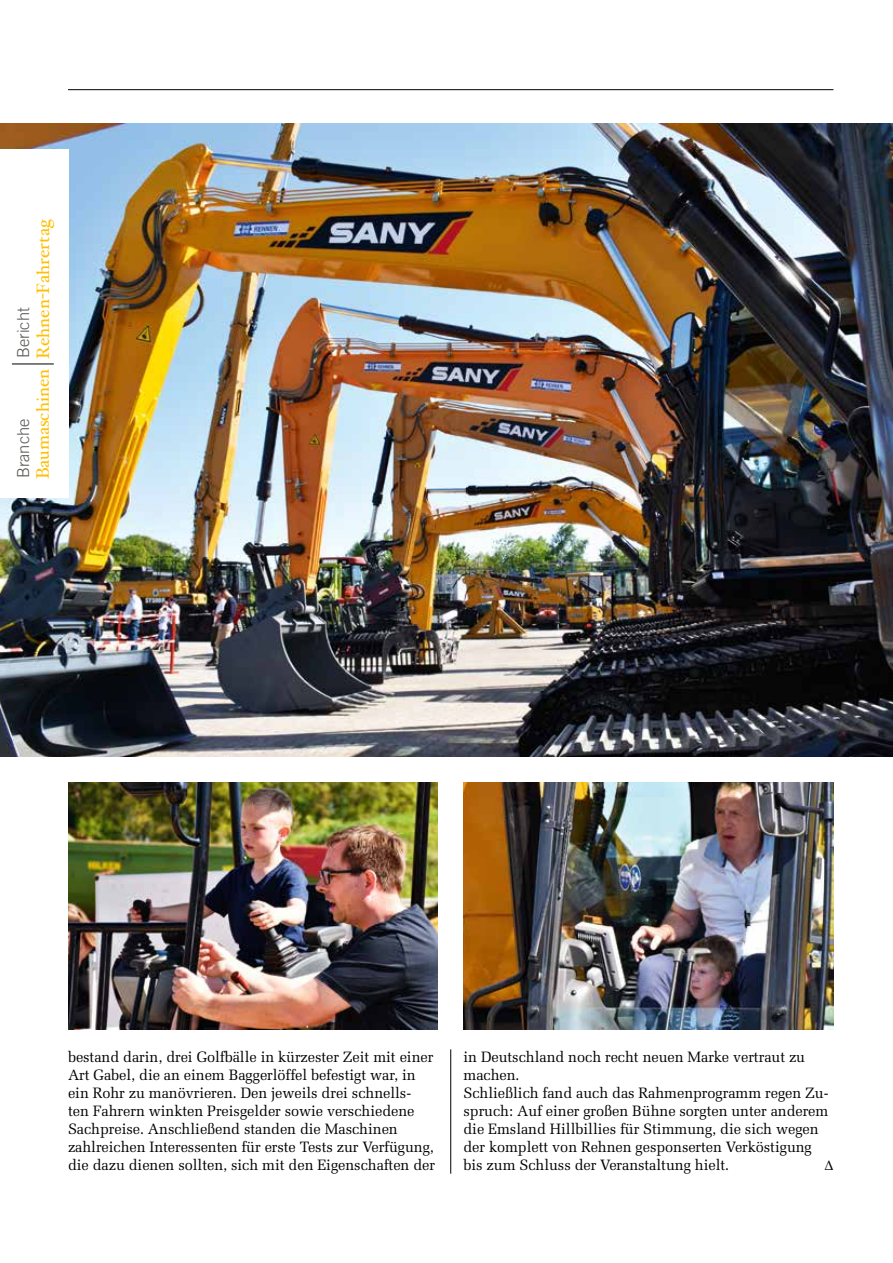
<style>
.page{position:relative;width:893px;height:1263px;background:#fff}
.page>*{position:absolute;margin:0;border:0;box-sizing:border-box;transform-origin:0 0}
.t1{font:18px "Hoefler Text";color:#ffbf00}
.t2{font:300 16.5px "Trade Gothic";color:#595654}
.t3{font:15px/18px "Melior LT Std";letter-spacing:-.005em;color:#000}
</style>
<div class="page">
<hr style="left:68px;top:89px;width:765px;height:1px;background:#000">
<hr style="left:450px;top:1049px;width:1px;height:125px;background:#000">
<img style="left:463px;top:782px;width:370px;height:247px">
<img style="left:0;top:123px;width:893px;height:634px">
<img style="left:68px;top:782px;width:370px;height:247px">
<div style="left:0;top:149px;width:68px;height:348px;background:#fff"></div>
<hr style="left:12px;top:364px;width:42px;height:1px;background:#000">
<p class="t1" style="left:33px;top:359px;width:141px;rotate:-90deg">Rehnen-Fahrertag</p>
<p class="t2" style="left:13px;top:358px;width:52px;rotate:-90deg">Bericht</p>
<p class="t1" style="left:32px;top:479px;width:112px;rotate:-90deg">Baumaschinen</p>
<p class="t2" style="left:13px;top:478px;width:61px;rotate:-90deg">Branche</p>
<p class="t3" style="left:68px;top:1048px;width:369px">bestand darin, drei Golfbälle in kürzester Zeit mit einer Art Gabel, die an einem Baggerlöffel befestigt war, in ein Rohr zu manövrieren. Den jeweils drei schnells&shy;ten Fahrern winkten Preisgelder sowie verschiedene Sachpreise. Anschließend standen die Maschinen zahlreichen Interessenten für erste Tests zur Verfügung, die dazu dienen sollten, sich mit den Eigenschaften der</p>
<p class="t3" style="left:463px;top:1048px;width:367px">in Deutschland noch recht neuen Marke vertraut zu machen.<br>Schließlich fand auch das Rahmenprogramm regen Zu&shy;spruch: Auf einer großen Bühne sorgten unter anderem die Emsland Hillbillies für Stimmung, die sich wegen der komplett von Rehnen gesponserten Verköstigung bis zum Schluss der Veranstaltung hielt.</p>
<p class="t3" style="left:824px;top:1156px;width:11px">∆</p>
</div>
